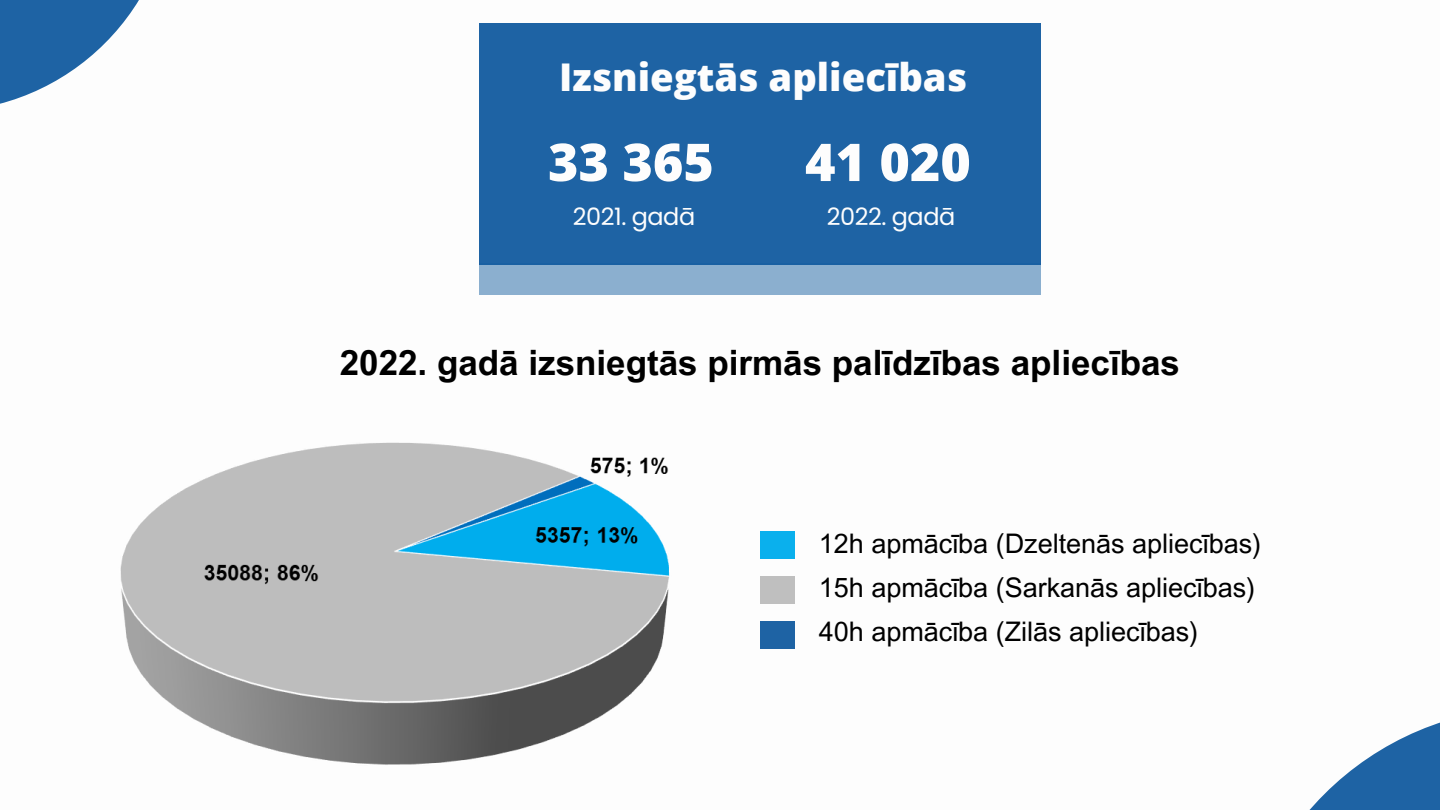
<style>
.page{position:relative;width:1440px;height:810px;background:#fff}
.page>*{position:absolute;margin:0;border:0;box-sizing:border-box;transform-origin:0 0}
.t1{font:800 52.1px "Open Sans";color:#fdfdfd}
.t2{font:800 38.2px "Open Sans";color:#fdfdfd}
.t3{font:700 35px "Arial MT Pro";color:#000}
.t4{font:27px "Arial MT Pro";color:#000}
.t5{font:24px "Poppins";letter-spacing:-.02em;color:#fdfdfd}
</style>
<div class="page">
<svg style="left:0;top:0;width:139px;height:104px;fill:#1e63a4"></svg>
<div style="left:479px;top:23px;width:561px;height:242px;background:#1e63a4"></div>
<div style="left:479px;top:264px;width:561px;height:31px;background:#8bafcf"></div>
<div style="left:760px;top:531px;width:35px;height:28px;background:#0ab0ed"></div>
<div style="left:760px;top:576px;width:35px;height:28px;background:#bdbdbd"></div>
<div style="left:760px;top:621px;width:35px;height:28px;background:#1e63a4"></div>
<svg style="left:1309px;top:722px;width:131px;height:88px;fill:#1e63a4"></svg>
<img style="left:120px;top:442px;width:550px;height:323px">
<p class="t2" style="left:559px;top:50px;width:410px">Izsniegtās apliecības</p>
<p class="t1" style="left:548px;top:125px;width:167px">33 365</p>
<p class="t5" style="left:573px;top:200px;width:124px">2021. gadā</p>
<p class="t1" style="left:805px;top:125px;width:167px">41 020</p>
<p class="t5" style="left:827px;top:200px;width:130px">2022. gadā</p>
<p class="t3" style="left:340px;top:350px;width:842px">2022. gadā izsniegtās pirmās palīdzības apliecības</p>
<p class="t4" style="left:819px;top:533px;width:444px">12h apmācība (Dzeltenās apliecības)</p>
<p class="t4" style="left:819px;top:578px;width:438px">15h apmācība (Sarkanās apliecības)</p>
<p class="t4" style="left:819px;top:621px;width:381px">40h apmācība (Zilās apliecības)</p>
</div>
